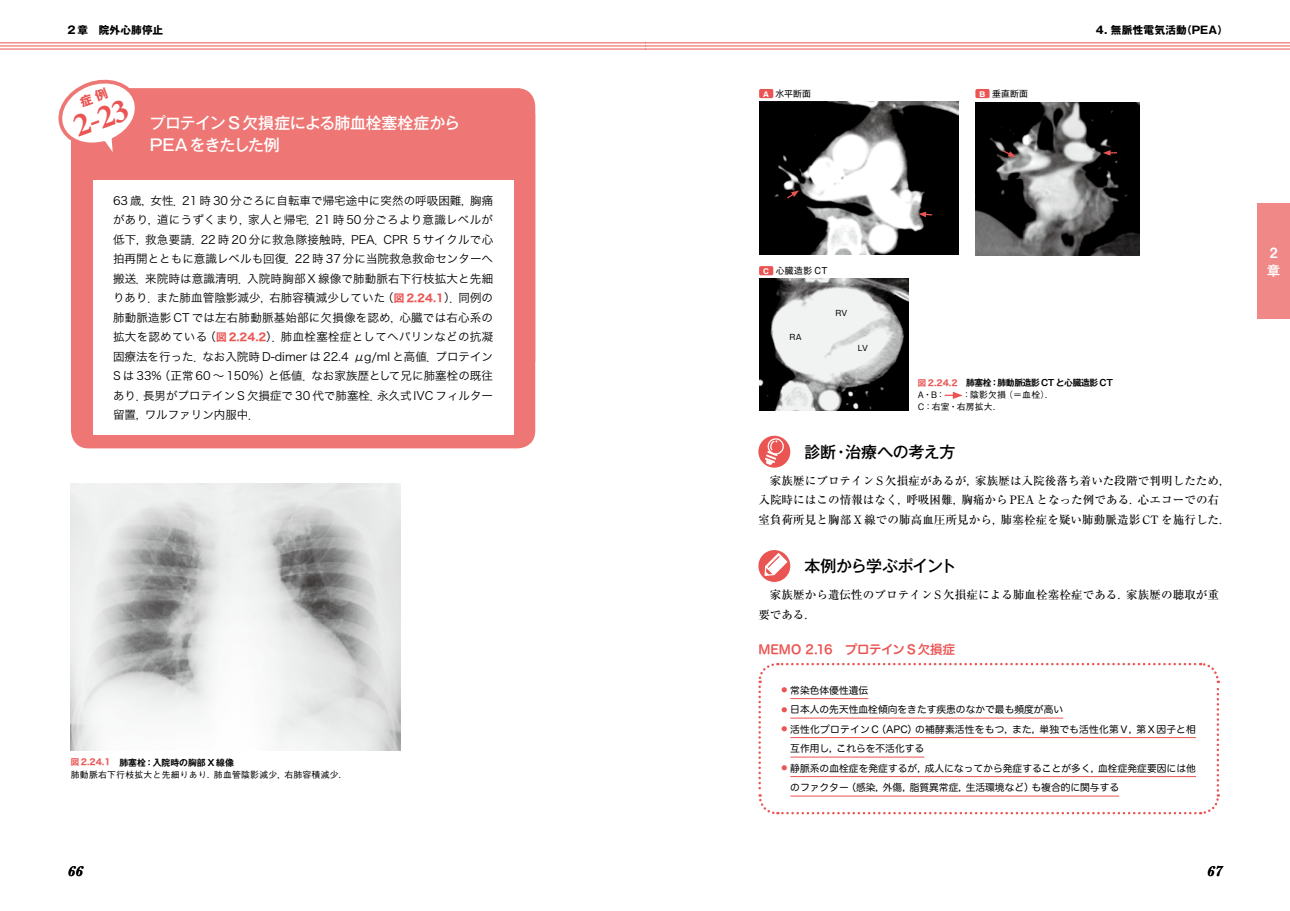
<style>
.page{position:relative;width:1290px;height:911px;background:#fff}
.page>*{position:absolute;margin:0;border:0;box-sizing:border-box;transform-origin:0 0}
.t1{font:700 33.62px "Minion Pro";color:#ea5553}
.t2{font:500 16px/22.1px "Gothic MB101 Pro";letter-spacing:-.03em;color:#fff}
.t3{font:500 16px "Gothic MB101 Pro";letter-spacing:-.015em;color:#000}
.t4{font:500 16px "Gothic MB101 Pro";letter-spacing:-.045em;color:#000}
.t5{font:italic 700 14.12px "Century Schoolbook";color:#000}
.t6{font:14.12px/17.8px "Midashi Go Pro MB31";color:#fff}
.t7{font:12.38px "Hira Maru Std W6";letter-spacing:.005em;color:#ea5553}
.t8{font:11.5px/19.5px "Hira Kaku Pro W3";color:#000;text-align:justify}
.t9{font:500 11.5px/19.5px "Ryumin Pro";letter-spacing:.01em;color:#000}
.t10{font:700 10.62px "Gothic MB101 Pro";letter-spacing:.02em;color:#000}
.t11{font:9.75px/19.5px "Hira Maru Pro W4";color:#000}
.t12{font:9.75px/19.5px "Hira Maru Pro W4";letter-spacing:.025em;color:#000}
.t13{font:500 8.88px/11.5px "Gothic BBB Pro";letter-spacing:.025em;color:#000}
.t14{font:700 8.88px "Gothic MB101 Pro De";letter-spacing:-.04em;color:#000}
.t15{font:700 8.88px "Gothic MB101 Pro De";color:#000}
.t16{font:8.88px "Gothic MB101 Pro Regular 90 pv RKSJ H";letter-spacing:.02em;color:#000}
.t17{font:7.75px "Gothic MB101 Pro Regular 90 pv RKSJ H";color:#000}
.t18{font:7.25px "Gothic MB101 Pro Bold 90 pv RKSJ H";color:#fff}
.s1{font-family:"Hira Kaku Std W7";font-size:10.62px;color:#ea5553}
.s2{font-family:"Hira Kaku Std W7";font-weight:400;font-size:8.38px;color:#ea5553}
.s3{font-family:"Gothic MB101 Pro Bold 90 pv RKSJ H";font-size:7.25px;color:#fff}
</style>
<div class="page">
<hr style="left:0;top:43px;width:645px;height:1px;background:#ea5553">
<hr style="left:0;top:46px;width:645px;height:1px;background:#ea5553">
<hr style="left:0;top:49px;width:645px;height:1px;background:#ea5553">
<hr style="left:645px;top:43px;width:645px;height:1px;background:#ea5553">
<hr style="left:645px;top:46px;width:645px;height:1px;background:#ea5553">
<hr style="left:645px;top:49px;width:645px;height:1px;background:#ea5553">
<div style="left:1257px;top:204px;width:33px;height:115px;background:#f08887"></div>
<img style="left:759px;top:278px;width:150px;height:133px">
<img style="left:975px;top:102px;width:164px;height:153px">
<img style="left:759px;top:102px;width:199px;height:153px">
<svg style="left:1002px;top:149px;width:14px;height:8px"></svg>
<svg style="left:1103px;top:150px;width:14px;height:6px"></svg>
<svg style="left:786px;top:190px;width:13px;height:10px"></svg>
<svg style="left:918px;top:212px;width:14px;height:5px"></svg>
<div style="left:759px;top:89px;width:14px;height:9px;background:#ea5553;border-radius:2px"></div>
<div style="left:759px;top:266px;width:14px;height:9px;background:#ea5553;border-radius:2px"></div>
<div style="left:975px;top:89px;width:14px;height:9px;background:#ea5553;border-radius:2px"></div>
<svg style="left:944px;top:392px;width:19px;height:7px"></svg>
<div style="left:758px;top:436px;width:32px;height:31px;background:#ea5553;border-radius:50%"></div>
<svg style="left:763px;top:436px;width:23px;height:29px"></svg>
<div style="left:758px;top:550px;width:32px;height:32px;background:#ea5553;border-radius:50%"></div>
<svg style="left:764px;top:552px;width:24px;height:24px"></svg>
<svg style="left:758px;top:662px;width:462px;height:153px"></svg>
<hr style="left:790px;top:698px;width:78px;height:1px;background:#ea5553">
<hr style="left:790px;top:718px;width:273px;height:1px;background:#ea5553">
<hr style="left:790px;top:737px;width:406px;height:1px;background:#ea5553">
<hr style="left:790px;top:757px;width:134px;height:1px;background:#ea5553">
<hr style="left:790px;top:776px;width:406px;height:1px;background:#ea5553">
<hr style="left:790px;top:796px;width:329px;height:1px;background:#ea5553">
<div style="left:71px;top:88px;width:464px;height:360px;background:#ee7775;border-radius:18px"></div>
<svg style="left:140px;top:88px;width:395px;height:273px"></svg>
<div style="left:93px;top:180px;width:420px;height:255px;background:#fff"></div>
<img style="left:71px;top:484px;width:329px;height:266px">
<svg style="left:58px;top:79px;width:82px;height:73px"></svg>
<p class="t10" style="left:67px;top:21px;width:97px">2 章　院外心肺停止</p>
<h1 class="t1" style="left:66px;top:105px;width:59px;rotate:-20deg">2-23</h1>
<h2 class="t2" style="left:150px;top:110px;width:312px">プロテイン S 欠損症による肺血栓塞栓症から<br>PEAをきたした例</h2>
<p class="t8" style="left:113px;top:190px;width:382px">63 歳，女性．21 時 30 分ごろに自転車で帰宅途中に突然の呼吸困難，胸痛があり，道にうずくまり，家人と帰宅．21 時 50 分ごろより意識レベルが低下，救急要請．22 時 20 分に救急隊接触時，PEA．CPR 5 サイクルで心拍再開とともに意識レベルも回復．22 時 37 分に当院救急救命センターへ搬送．来院時は意識清明．入院時胸部 X 線像で肺動脈右下行枝拡大と先細りあり．また肺血管陰影減少，右肺容積減少していた（<span class="s1">図 2.24.1</span>）．同例の肺動脈造影 CT では左右肺動脈基始部に欠損像を認め，心臓では右心系の拡大を認めている（<span class="s1">図 2.24.2</span>）．肺血栓塞栓症としてヘパリンなどの抗凝固療法を行った．なお入院時 D-dimer は 22.4 μg/ml と高値．プロテインS は 33%（正常 60 〜 150%）と低値．なお家族歴として兄に肺塞栓の既往あり．長男がプロテイン S 欠損症で 30 代で肺塞栓．永久式 IVC フィルター留置，ワルファリン内服中．</p>
<p class="t15" style="left:71px;top:755px;width:165px"><span class="s2">図 2.24.1</span>　肺塞栓：入院時の胸部 X 線像</p>
<p class="t13" style="left:71px;top:767px;width:278px">肺動脈右下行枝拡大と先細りあり．肺血管陰影減少，右肺容積減少．</p>
<p class="t5" style="left:67px;top:862px;width:18px">66</p>
<p class="t16" style="left:775px;top:86px;width:37px">水平断面</p>
<p class="t18" style="left:763px;top:88px;width:7px">A</p>
<p class="t16" style="left:979px;top:86px;width:50px"><span class="s3">B</span> 垂直断面</p>
<p class="t10" style="left:1096px;top:21px;width:134px">4. 無脈性電気活動（PEA）</p>
<p class="t16" style="left:776px;top:263px;width:53px">心臓造影 CT</p>
<p class="t18" style="left:763px;top:265px;width:7px">C</p>
<p class="t17" style="left:789px;top:330px;width:14px">RA</p>
<p class="t17" style="left:835px;top:307px;width:13px">RV</p>
<p class="t17" style="left:858px;top:342px;width:12px">LV</p>
<p class="t14" style="left:918px;top:375px;width:197px"><span class="s2">図 2.24.2</span>　肺塞栓：肺動脈造影 CT と心臓造影 CT</p>
<p class="t13" style="left:918px;top:388px;width:29px">A・B：</p>
<p class="t13" style="left:918px;top:388px;width:138px;text-indent:44px">：陰影欠損（＝血栓）．<br>C：右室・右房拡大．</p>
<h2 class="t3" style="left:804px;top:438px;width:153px">診断・治療への考え方</h2>
<p class="t9" style="left:758px;top:470px;width:474px;text-indent:12px">家族歴にプロテイン S 欠損症があるが，家族歴は入院後落ち着いた段階で判明したため，入院時にはこの情報はなく，呼吸困難，胸痛から PEA となった例である．心エコーでの右室負荷所見と胸部 X 線での肺高血圧所見から，肺塞栓症を疑い肺動脈造影 CT を施行した．</p>
<h2 class="t4" style="left:804px;top:552px;width:154px">本例から学ぶポイント</h2>
<p class="t9" style="left:758px;top:584px;width:462px;text-indent:12px">家族歴から遺伝性のプロテイン S 欠損症による肺血栓塞栓症である．家族歴の聴取が重要である．</p>
<p class="t7" style="left:758px;top:640px;width:211px">MEMO 2.16　プロテイン S欠損症　</p>
<p class="t11" style="left:781px;top:679px;width:88px"><sup>●</sup> 常染色体優性遺伝</p>
<p class="t11" style="left:781px;top:699px;width:283px"><sup>●</sup> 日本人の先天性血栓傾向をきたす疾患のなかで最も頻度が高い</p>
<p class="t12" style="left:790px;top:718px;width:407px;text-indent:-9px"><sup>●</sup> 活性化プロテイン C（APC）の補酵素活性をもつ，また，単独でも活性化第Ⅴ，第Ⅹ因子と相互作用し，これらを不活化する</p>
<p class="t11" style="left:790px;top:757px;width:407px;text-indent:-9px"><sup>●</sup> 静脈系の血栓症を発症するが，成人になってから発症することが多く，血栓症発症要因には他のファクター（感染，外傷，脂質異常症，生活環境など）も複合的に関与する</p>
<p class="t5" style="left:1207px;top:862px;width:17px">67</p>
<p class="t6" style="left:1266px;top:242px;width:15px">2章</p>
</div>
